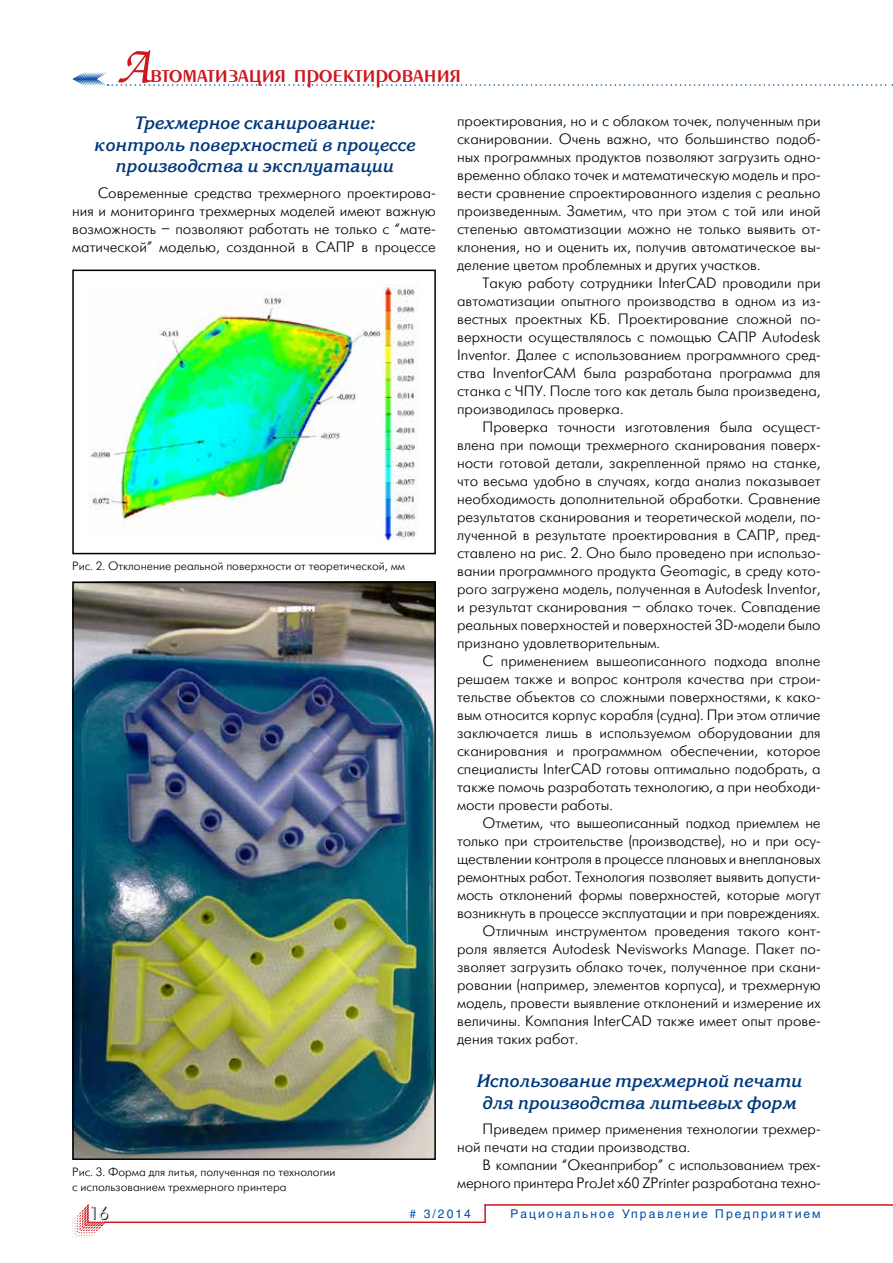
<style>
.page{position:relative;width:893px;height:1263px;background:#fff}
.page>*{position:absolute;margin:0;border:0;box-sizing:border-box;transform-origin:0 0}
.t1{font:27px "Penta Demi";color:#ce171e}
.t2{font:italic 700 18px/21.6px "Korinna C";color:#00377b;text-align:center}
.t3{font:18px "Futuris Shadow C";color:#000}
.t4{font:15px/18px "Futuris Light C";color:#000;text-align:justify}
.t5{font:12px/14.4px "Futuris Light C";color:#000}
.t6{font:12px "Helios";letter-spacing:.17em;color:#034ea2}
.s1{font-family:"Zapf Chancery C";font-size:54px}
</style>
<div class="page">
<svg style="left:72px;top:1204px;width:34px;height:34px"></svg>
<svg style="left:484px;top:1206px;width:2px;height:15px"></svg>
<hr style="left:105px;top:1221px;width:381px;height:2px;background:#ce171e">
<hr style="left:484px;top:1204px;width:409px;height:2px;background:#ce171e">
<svg style="left:72px;top:72px;width:821px;height:14px"></svg>
<img style="left:89px;top:285px;width:329px;height:254px">
<div style="left:72px;top:270px;width:364px;height:284px;border:2px solid #000"></div>
<img style="left:75px;top:585px;width:358px;height:572px">
<div style="left:72px;top:582px;width:364px;height:578px;border:2px solid #000"></div>
<h1 class="t1" style="left:117px;top:60px;width:346px"><span class="s1">А</span>втоматизация проектирования</h1>
<p class="t2" style="left:93px;top:113px;width:323px">Трехмерное сканирование: контроль поверхностей в процессе производства и эксплуатации</p>
<p class="t4" style="left:72px;top:184px;width:365px;text-indent:26px">Современные средства трехмерного проектирова&shy;ния и мониторинга трехмерных моделей имеют важную возможность – позволяют работать не только с “мате&shy;матической” моделью, созданной в САПР в процессе</p>
<p class="t5" style="left:72px;top:559px;width:334px">Рис. 2. Отклонение реальной поверхности от теоретической, мм</p>
<p class="t5" style="left:72px;top:1165px;width:265px">Рис. 3. Форма для литья, полученная по технологии с использованием трехмерного принтера</p>
<p class="t4" style="left:457px;top:112px;width:365px">проектирования, но и с облаком точек, полученным при сканировании. Очень важно, что большинство подоб&shy;ных программных продуктов позволяют загрузить одно&shy;временно облако точек и математическую модель и про&shy;вести сравнение спроектированного изделия с реально произведенным. Заметим, что при этом с той или иной степенью автоматизации можно не только выявить от&shy;клонения, но и оценить их, получив автоматическое вы&shy;деление цветом проблемных и других участков.</p>
<p class="t4" style="left:457px;top:274px;width:365px;text-indent:26px">Такую работу сотрудники InterCAD проводили при автоматизации опытного производства в одном из из&shy;вестных проектных КБ. Проектирование сложной по&shy;верхности осуществлялось с помощью САПР Autodesk Inventor. Далее с использованием программного сред&shy;ства InventorCAM была разработана программа для станка с ЧПУ. После того как деталь была произведена, производилась проверка.</p>
<p class="t4" style="left:457px;top:418px;width:365px;text-indent:26px">Проверка точности изготовления была осущест&shy;влена при помощи трехмерного сканирования поверх&shy;ности готовой детали, закрепленной прямо на станке, что весьма удобно в случаях, когда анализ показывает необходимость дополнительной обработки. Сравнение результатов сканирования и теоретической модели, по&shy;лученной в результате проектирования в САПР, пред&shy;ставлено на рис. 2. Оно было проведено при использо&shy;вании программного продукта Geomagic, в среду кото&shy;рого загружена модель, полученная в Autodesk Inventor, и результат сканирования – облако точек. Совпадение реальных поверхностей и поверхностей 3D-модели было признано удовлетворительным.</p>
<p class="t4" style="left:457px;top:652px;width:365px;text-indent:26px">С применением вышеописанного подхода вполне решаем также и вопрос контроля качества при строи&shy;тельстве объектов со сложными поверхностями, к како&shy;вым относится корпус корабля (судна). При этом отличие заключается лишь в используемом оборудовании для сканирования и программном обеспечении, которое специалисты InterCAD готовы оптимально подобрать, а также помочь разработать технологию, а при необходи&shy;мости провести работы.</p>
<p class="t4" style="left:483px;top:814px;width:340px">Отметим, что вышеописанный подход приемлем не</p>
<p class="t4" style="left:457px;top:832px;width:365px">только при строительстве (производстве), но и при осу-</p>
<p class="t4" style="left:457px;top:850px;width:365px">ществлении контроля в процессе плановых и внеплановых</p>
<p class="t4" style="left:457px;top:868px;width:365px">ремонтных работ. Технология позволяет выявить допусти-</p>
<p class="t4" style="left:457px;top:886px;width:365px">мость отклонений формы поверхностей, которые могут</p>
<p class="t4" style="left:457px;top:904px;width:364px">возникнуть в процессе эксплуатации и при повреждениях.</p>
<p class="t4" style="left:483px;top:922px;width:340px">Отличным инструментом проведения такого конт-</p>
<p class="t4" style="left:457px;top:940px;width:365px">роля является Autodesk Nevisworks Manage. Пакет по-</p>
<p class="t4" style="left:457px;top:958px;width:365px">зволяет загрузить облако точек, полученное при скани-</p>
<p class="t4" style="left:457px;top:976px;width:365px">ровании (например, элементов корпуса), и трехмерную</p>
<p class="t4" style="left:457px;top:994px;width:365px">модель, провести выявление отклонений и измерение их</p>
<p class="t4" style="left:457px;top:1012px;width:365px">величины. Компания InterCAD также имеет опыт прове-</p>
<p class="t4" style="left:457px;top:1030px;width:123px">дения таких работ.</p>
<p class="t2" style="left:476px;top:1071px;width:327px">Использование трехмерной печати для производства литьевых форм</p>
<p class="t4" style="left:457px;top:1120px;width:365px;text-indent:26px">Приведем пример применения технологии трехмер&shy;ной печати на стадии производства.</p>
<p class="t4" style="left:457px;top:1156px;width:365px;text-align:right">В компании “Океанприбор” с использованием трех&shy;мерного принтера ProJet x60 ZPrinter разработана техно-</p>
<p class="t3" style="left:89px;top:1204px;width:21px">16</p>
<p class="t6" style="left:510px;top:1207px;width:312px">Рациональное Управление Предприятием</p>
<p class="t6" style="left:410px;top:1207px;width:63px"># 3/2014</p>
</div>
